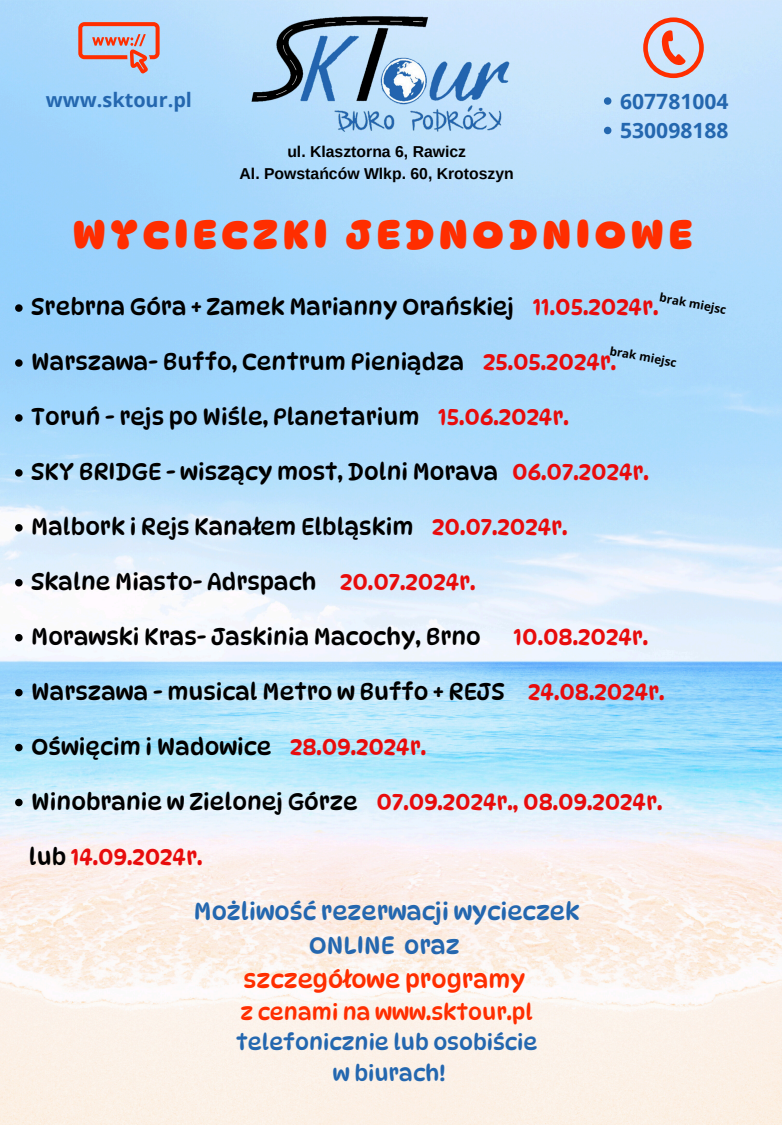
<style>
.page{position:relative;width:782px;height:1125px;background:#fff}
.page>*{position:absolute;margin:0;border:0;box-sizing:border-box;transform-origin:0 0}
.t1{font:700 39.65px "Dyna Puff";letter-spacing:.14em;color:#ff2e00}
.t2{font:24.12px/33.8px "Dyna Puff";color:#2467af;text-align:center}
.t3{font:23.25px "Dyna Puff";color:#000}
.t4{font:23.25px "Dyna Puff";color:#e80c0c}
.t5{font:22.12px/30.9px "Dyna Puff";color:#2467af;text-align:center}
.t6{font:700 21.05px "Open Sans";color:#2467af}
.t7{font:700 19.85px "Open Sans";color:#2467af}
.t8{font:700 15.75px/21.9px "Arimo";color:#000;text-align:center}
.t9{font:700 11.75px "Open Sans";color:#000}
.s1{color:#e80c0c}
.s2{color:#000}
.s3{color:#ff2e00}
</style>
<div class="page">
<img style="left:0;top:0;width:781px;height:1125px">
<img style="left:246px;top:15px;width:272px;height:117px">
<svg style="left:78px;top:22px;width:81px;height:51px;background:#c4a7b1"></svg>
<svg style="left:642px;top:17px;width:61px;height:61px;background:#dbaeaf"></svg>
<svg style="left:15px;top:304px;width:8px;height:8px"></svg>
<svg style="left:15px;top:359px;width:8px;height:8px"></svg>
<svg style="left:15px;top:414px;width:8px;height:8px"></svg>
<svg style="left:15px;top:469px;width:8px;height:8px"></svg>
<svg style="left:15px;top:524px;width:8px;height:8px"></svg>
<svg style="left:15px;top:579px;width:8px;height:8px"></svg>
<svg style="left:15px;top:634px;width:8px;height:7px"></svg>
<svg style="left:15px;top:689px;width:8px;height:7px"></svg>
<svg style="left:15px;top:744px;width:8px;height:7px"></svg>
<svg style="left:15px;top:799px;width:8px;height:7px"></svg>
<svg style="left:603px;top:97px;width:8px;height:8px"></svg>
<svg style="left:603px;top:127px;width:8px;height:7px"></svg>
<p class="t7" style="left:46px;top:86px;width:147px">www.sktour.pl</p>
<h2 class="t6" style="left:620px;top:86px;width:110px">607781004</h2>
<h3 class="t6" style="left:620px;top:115px;width:110px">530098188</h3>
<p class="t8" style="left:239px;top:141px;width:276px">ul. Klasztorna 6, Rawicz<br>Al. Powstańców Wlkp. 60, Krotoszyn</p>
<h5 class="t1" style="left:73px;top:211px;width:620px">WYCIECZKI JEDNODNIOWE</h5>
<p class="t9" style="left:661px;top:289px;width:69px;rotate:11deg">brak miejsc</p>
<p class="t3" style="left:31px;top:293px;width:628px">Srebrna Góra + Zamek Marianny Orańskiej <span class="s1">11.05.2024r.</span></p>
<p class="t3" style="left:31px;top:348px;width:586px">Warszawa- Buffo, Centrum Pieniądza <span class="s1">25.05.2024r.</span></p>
<p class="t3" style="left:31px;top:403px;width:539px">Toruń - rejs po Wiśle, Planetarium <span class="s1">15.06.2024r.</span></p>
<p class="t3" style="left:31px;top:458px;width:619px">SKY BRIDGE - wiszący most, Dolni Morava <span class="s1">06.07.2024r.</span></p>
<p class="t3" style="left:31px;top:513px;width:537px">Malbork i Rejs Kanałem Elbląskim <span class="s1">20.07.2024r.</span></p>
<p class="t3" style="left:31px;top:568px;width:445px">Skalne Miasto- Adrspach <span class="s1">20.07.2024r.</span></p>
<p class="t3" style="left:31px;top:623px;width:451px">Morawski Kras- Jaskinia Macochy, Brno</p>
<p class="t4" style="left:513px;top:623px;width:136px">10.08.2024r.</p>
<p class="t3" style="left:31px;top:678px;width:634px">Warszawa - musical Metro w Buffo + REJS <span class="s1">24.08.2024r.</span></p>
<p class="t3" style="left:31px;top:732px;width:396px">Oświęcim i Wadowice <span class="s1">28.09.2024r.</span></p>
<p class="t4" style="left:31px;top:787px;width:632px"><span class="s2">Winobranie w Zielonej Górze</span> 07.09.2024r., 08.09.2024r.</p>
<p class="t4" style="left:29px;top:842px;width:175px"><span class="s2">lub</span> 14.09.2024r.</p>
<h1 class="t9" style="left:611px;top:342px;width:69px;rotate:11deg">brak miejsc</h1>
<p class="t2" style="left:194px;top:895px;width:387px">Możliwość rezerwacji wycieczek<br>ONLINE oraz<br><span class="s3">szczegółowe programy</span></p>
<p class="t5" style="left:236px;top:996px;width:303px"><span class="s3">z cenami na www.sktour.pl </span>telefonicznie lub osobiście w biurach!</p>
</div>
